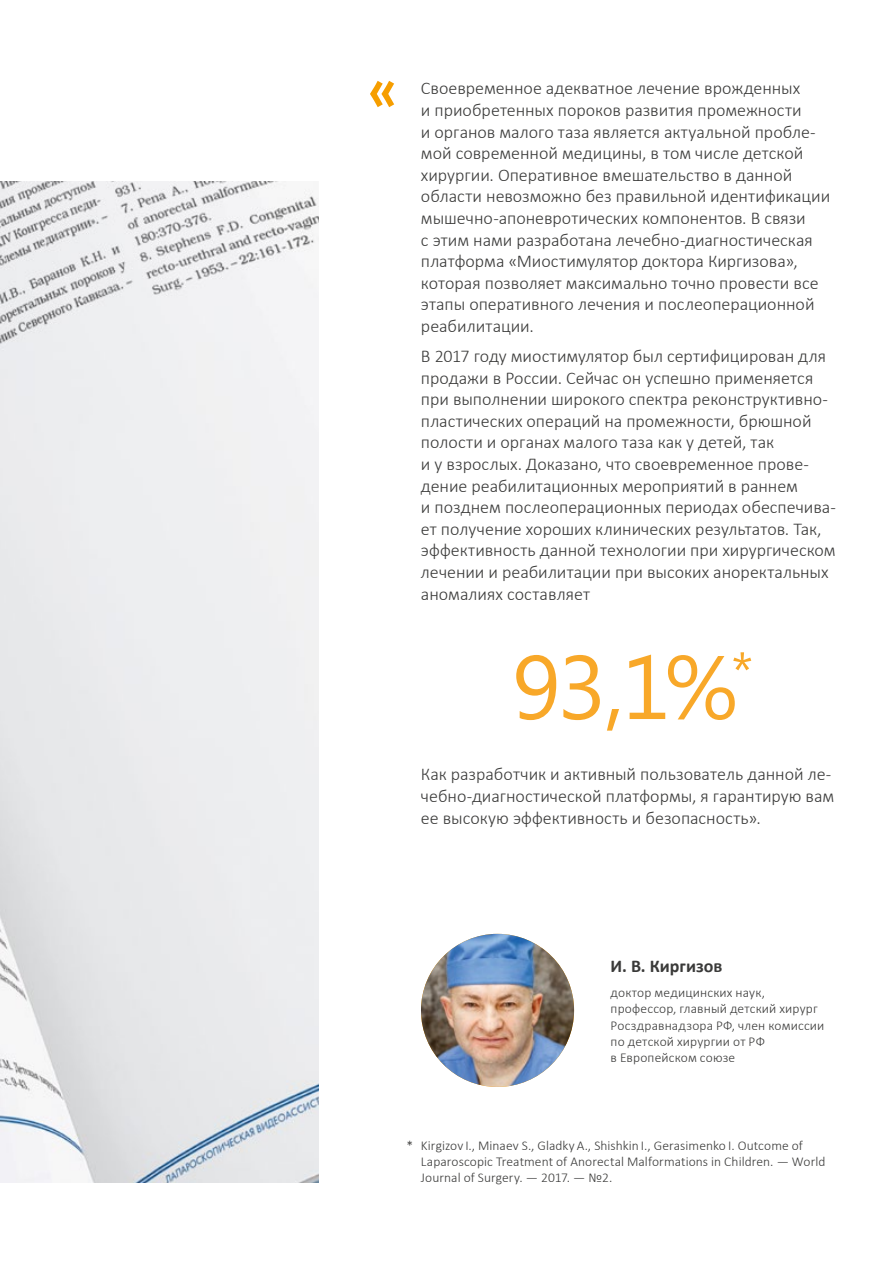
<style>
.page{position:relative;width:893px;height:1263px;background:#fff}
.page>*{position:absolute;margin:0;border:0;box-sizing:border-box;transform-origin:0 0}
.t1{font:90px "Segoe UI";color:#f8a829}
.t2{font:300 18px/21.6px "Calibri";color:#3a3a39}
.t3{font:700 18px "Calibri";letter-spacing:.005em;color:#3a3a39}
.t4{font:300 13.5px/16.2px "Calibri";letter-spacing:.01em;color:#3a3a39}
</style>
<div class="page">
<svg style="left:370px;top:81px;width:24px;height:26px"></svg>
<img style="left:421px;top:934px;width:153px;height:153px;border-radius:77px">
<img style="left:0;top:182px;width:319px;height:1000px">
<p class="t2" style="left:421px;top:77px;width:411px">Своевременное адекватное лечение врожденных<br>и приобретенных пороков развития промежности<br>и органов малого таза является актуальной пробле&shy;мой современной медицины, в том числе детской хирургии. Оперативное вмешательство в данной области невозможно без правильной идентификации мышечно-апоневротических компонентов. В связи<br>с этим нами разработана лечебно-диагностическая платформа «Миостимулятор доктора Киргизова», которая позволяет максимально точно провести все этапы оперативного лечения и послеоперационной реабилитации.</p>
<p class="t2" style="left:421px;top:345px;width:417px">В 2017 году миостимулятор был сертифицирован для продажи в России. Сейчас он успешно применяется при выполнении широкого спектра реконструктивно&shy;пластических операций на промежности, брюшной полости и органах малого таза как у детей, так<br>и у взрослых. Доказано, что своевременное прове&shy;дение реабилитационных мероприятий в раннем<br>и позднем послеоперационных периодах обеспечива&shy;ет получение хороших клинических результатов. Так, эффективность данной технологии при хирургическом лечении и реабилитации при высоких аноректальных аномалиях составляет</p>
<h1 class="t1" style="left:512px;top:625px;width:243px">93,1%<sup>*</sup></h1>
<p class="t2" style="left:421px;top:763px;width:415px">Как разработчик и активный пользователь данной ле&shy;чебно-диагностической платформы, я гарантирую вам ее высокую эффективность и безопасность».</p>
<p class="t3" style="left:611px;top:955px;width:113px">И. В. Киргизов</p>
<p class="t4" style="left:611px;top:984px;width:215px">доктор медицинских наук, профессор, главный детский хирург<br>Росздравнадзора РФ, член комиссии по детской хирургии от РФ<br>в Европейском союзе</p>
<p class="t4" style="left:406px;top:1137px;width:8px">*</p>
<p class="t4" style="left:421px;top:1137px;width:406px">Kirgizov I., Minaev S., Gladky A., Shishkin I., Gerasimenko I. Outcome of<br>Laparoscopic Treatment of Anorectal Malformations in Children. — World<br>Journal of Surgery. — 2017. — №2.</p>
</div>
